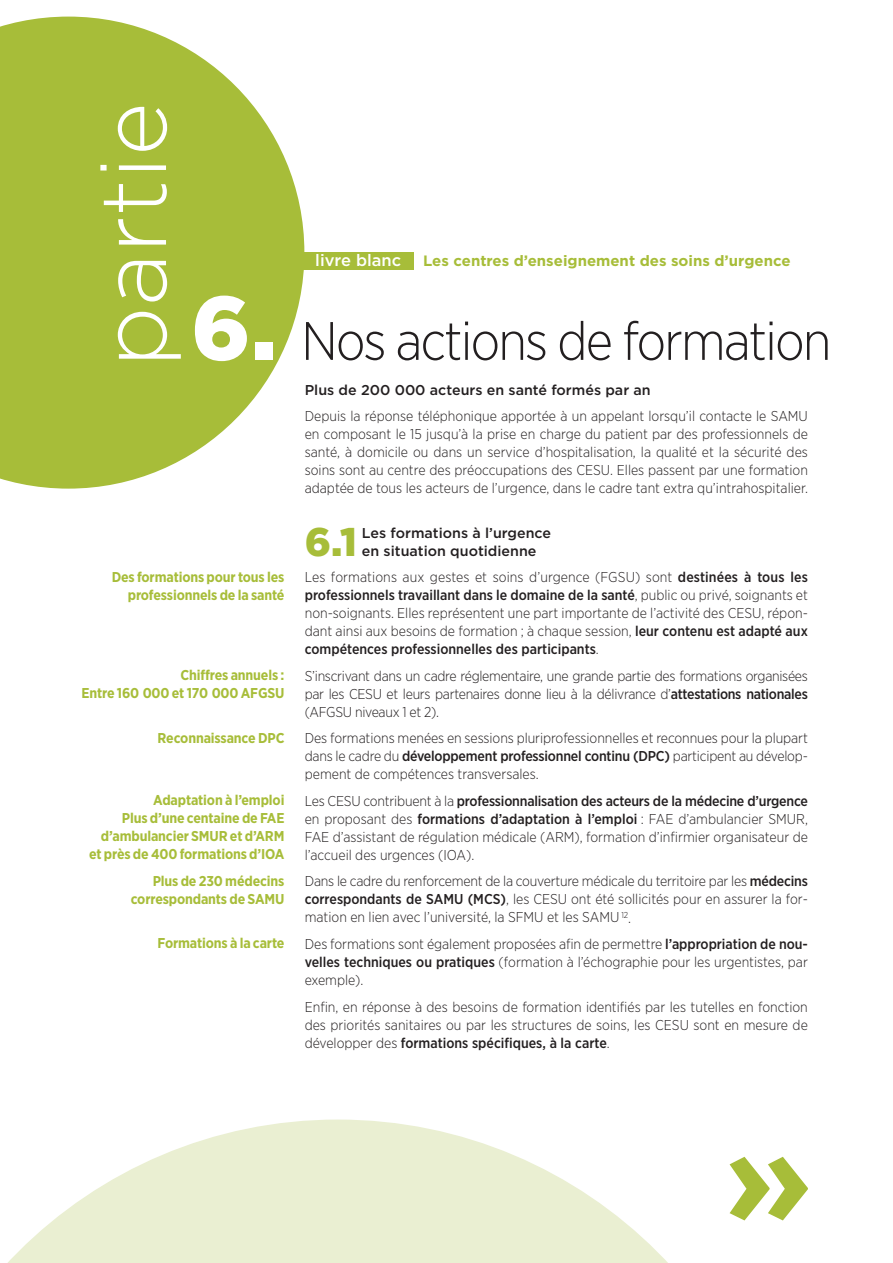
<style>
.page{position:relative;width:893px;height:1263px;background:#fff}
.page>*{position:absolute;margin:0;border:0;box-sizing:border-box;transform-origin:0 0}
.t1{font:300 92.4px "Gotham";color:#fff}
.t2{font:300 54px "Gotham Narrow";letter-spacing:-.035em;color:#231f20}
.t3{font:900 39.9px "Gotham";color:#a7bd39}
.t4{font:500 16.5px "Gotham";color:#fff}
.t5{font:700 15px "Gotham";color:#a7bd39}
.t6{font:300 14.25px/18px "Gotham Narrow";color:#231f20;text-align:justify}
.t7{font:700 14.25px/18px "Gotham Narrow";letter-spacing:-.01em;color:#a7bd39;text-align:right}
.t8{font:500 14.25px/18px "Gotham";color:#231f20}
.s1{font-family:"Gotham";font-weight:900;font-size:90px;color:#fff}
.s2{font-weight:500}
</style>
<div class="page">
<svg style="left:0;top:17px;width:304px;height:472px;fill:#a7bd39"></svg>
<div style="left:303px;top:253px;width:110px;height:17px;background:#a7bd39"></div>
<svg style="left:790px;top:1166px;width:18px;height:46px"></svg>
<svg style="left:8px;top:1119px;width:782px;height:144px;fill:#eaefd2"></svg>
<h1 class="t1" style="left:101px;top:367px;width:267px;rotate:-90deg">partie</h1>
<p class="t4" style="left:315px;top:254px;width:87px">livre blanc</p>
<p class="t5" style="left:423px;top:256px;width:369px">Les centres d’enseignement des soins d’urgence</p>
<h2 class="t2" style="left:191px;top:322px;width:642px"><span class="s1">6.</span> Nos actions de formation</h2>
<p class="t7" style="left:112px;top:569px;width:174px">Des formations pour tous les professionnels de la santé</p>
<p class="t7" style="left:82px;top:667px;width:204px">Chiffres annuels :<br>Entre 160 000 et 170 000 AFGSU</p>
<p class="t7" style="left:158px;top:729px;width:128px">Reconnaissance DPC</p>
<p class="t7" style="left:89px;top:792px;width:197px">Adaptation à l’emploi<br>Plus d’une centaine de FAE d’ambulancier SMUR et d’ARM et près de 400 formations d’IOA</p>
<p class="t7" style="left:131px;top:872px;width:155px">Plus de 230 médecins correspondants de SAMU</p>
<p class="t7" style="left:157px;top:935px;width:129px">Formations à la carte</p>
<p class="t8" style="left:305px;top:382px;width:347px">Plus de 200 000 acteurs en santé formés par an</p>
<p class="t6" style="left:305px;top:408px;width:505px">Depuis la réponse téléphonique apportée à un appelant lorsqu’il contacte le SAMU en composant le 15 jusqu’à la prise en charge du patient par des professionnels de santé, à domicile ou dans un service d’hospitalisation, la qualité et la sécurité des soins sont au centre des préoccupations des CESU. Elles passent par une formation adaptée de tous les acteurs de l’urgence, dans le cadre tant extra qu’intrahospitalier.</p>
<h3 class="t3" style="left:305px;top:528px;width:54px">6.1</h3>
<p class="t8" style="left:362px;top:525px;width:191px">Les formations à l’urgence en situation quotidienne</p>
<p class="t6" style="left:305px;top:569px;width:505px">Les formations aux gestes et soins d’urgence (FGSU) sont <span class="s2">destinées à tous les profes sionnels travaillant dans le domaine de la santé</span>, public ou privé, soignants et non-soignants. Elles représentent une part importante de l’activité des CESU, répon&shy;dant ainsi aux besoins de formation ; à chaque session, <span class="s2">leur contenu est adapté aux compé tences professionnelles des participants</span>.</p>
<p class="t6" style="left:305px;top:668px;width:505px">S’inscrivant dans un cadre réglementaire, une grande partie des formations organisées par les CESU et leurs partenaires donne lieu à la délivrance d’<span class="s2">attestations nationales </span>(AFGSU niveaux 1 et 2).</p>
<p class="t6" style="left:305px;top:730px;width:505px">Des formations menées en sessions pluriprofessionnelles et reconnues pour la plupart dans le cadre du <span class="s2">développement professionnel continu (DPC)</span> participent au dévelop - pement de compétences transversales.</p>
<p class="t6" style="left:305px;top:793px;width:505px">Les CESU contribuent à la <span class="s2">professionnalisation des acteurs de la médecine d’urgence </span>en proposant des <span class="s2">formations d’adaptation à l’emploi</span> : FAE d’ambulancier SMUR, FAE d’assistant de régulation médicale (ARM), formation d’infirmier organisateur de l’accueil des urgences (IOA).</p>
<p class="t6" style="left:305px;top:873px;width:505px">Dans le cadre du renforcement de la couverture médicale du territoire par les <span class="s2">médecins correspondants de SAMU (MCS)</span>, les CESU ont été sollicités pour en assurer la for&shy;mation en lien avec l’université, la SFMU et les SAMU <sup>12</sup>.</p>
<p class="t6" style="left:305px;top:936px;width:505px">Des formations sont également proposées afin de permettre <span class="s2">l’appropriation de nou&shy;velles techniques ou pratiques</span> (formation à l’échographie pour les urgen tistes, par exemple).</p>
<p class="t6" style="left:305px;top:998px;width:505px">Enfin, en réponse à des besoins de formation identifiés par les tutelles en fonction des priorités sanitaires ou par les structures de soins, les CESU sont en mesure de déve lopper des <span class="s2">formations spécifiques, à la carte</span>.</p>
</div>
